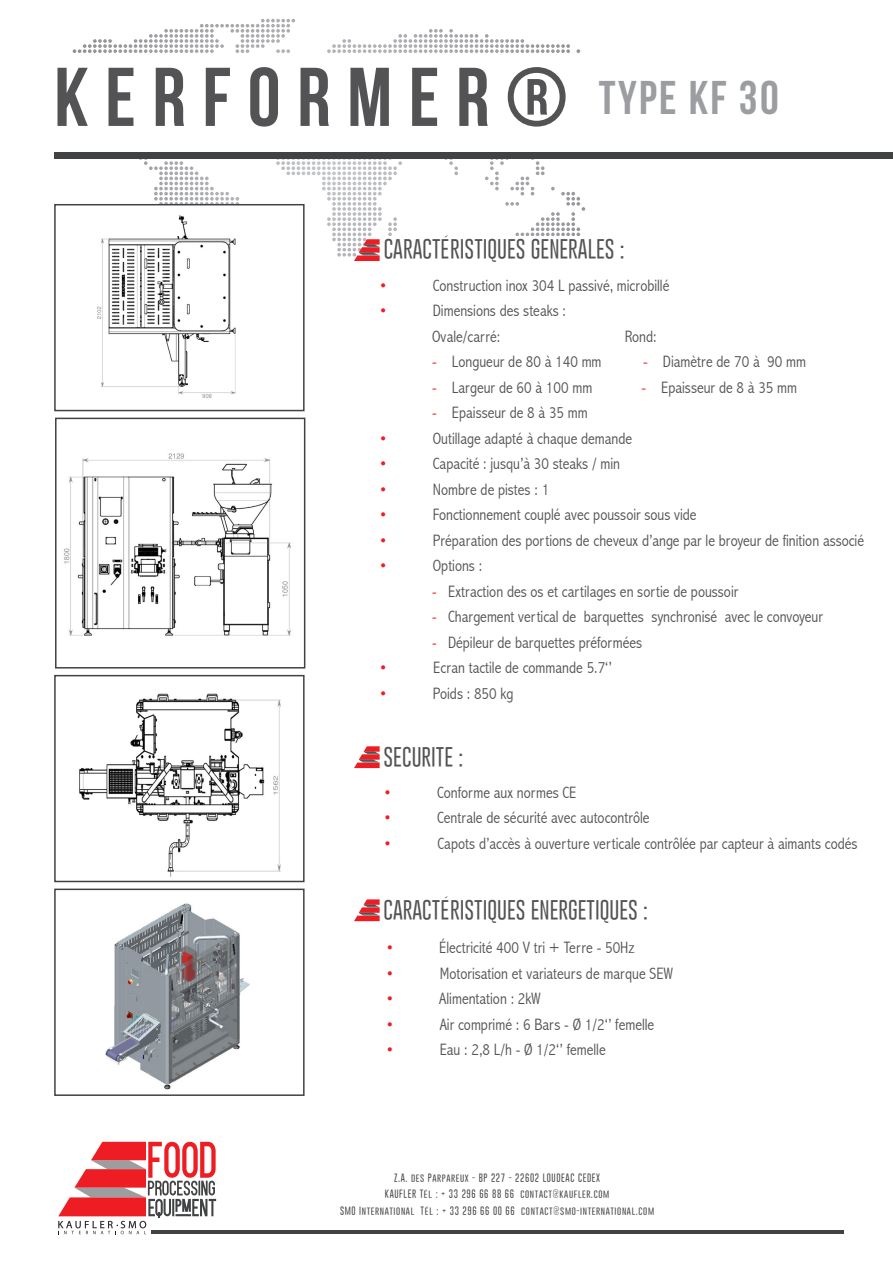
<style>
.page{position:relative;width:893px;height:1263px;background:#fff}
.page>*{position:absolute;margin:0;border:0;box-sizing:border-box;transform-origin:0 0}
.t1{font:83.1px "Bebas Neue";letter-spacing:.2em;color:#535355}
.t2{font:47.25px "Bebas Neue";letter-spacing:.05em;color:#9b9da0}
.t3{font:300 21.3px "Gobold";color:#535355}
.t4{font:300 condensed 16.5px/25.5px "Abadi";color:#535355}
.t5{font:300 condensed 16.5px "Abadi";color:#ee1d23}
.t6{font:300 9px/16.5px "Gobold";letter-spacing:.07em;color:#414243;text-align:center}
.s1{color:#ee1d23}
</style>
<div class="page">
<div style="left:54px;top:152px;width:839px;height:6px;background:#414243"></div>
<svg style="left:354px;top:746px;width:26px;height:22px"></svg>
<img style="left:359px;top:760px;width:20px;height:2px">
<svg style="left:354px;top:899px;width:26px;height:22px"></svg>
<img style="left:359px;top:913px;width:20px;height:3px">
<svg style="left:58px;top:1142px;width:158px;height:92px"></svg>
<hr style="left:151px;top:1231px;width:692px;height:3px;background:#414243">
<img style="left:64px;top:453px;width:227px;height:183px">
<div style="left:55px;top:418px;width:250px;height:250px;border:2px solid #414243"></div>
<img style="left:79px;top:693px;width:202px;height:184px">
<div style="left:54px;top:675px;width:251px;height:207px;border:2px solid #414243"></div>
<img style="left:105px;top:903px;width:145px;height:187px">
<div style="left:54px;top:888px;width:251px;height:208px;border:2px solid #414243"></div>
<img style="left:97px;top:302px;width:139px;height:97px">
<div style="left:54px;top:204px;width:251px;height:207px;border:2px solid #414243"></div>
<svg style="left:62px;top:19px;width:528px;height:283px"></svg>
<img style="left:359px;top:253px;width:20px;height:2px">
<p class="t1" style="left:54px;top:52px;width:515px">KERFORMER®</p>
<p class="t2" style="left:599px;top:72px;width:181px">Type KF 30</p>
<p class="t3" style="left:384px;top:236px;width:242px">CARACTÉRISTIQUES GENERALES :</p>
<p class="t5" style="left:379px;top:276px;width:10px">•</p>
<p class="t4" style="left:433px;top:273px;width:238px">Construction inox 304 L passivé, microbillé</p>
<p class="t5" style="left:379px;top:301px;width:10px">•</p>
<p class="t4" style="left:432px;top:298px;width:135px">Dimensions des steaks :<br>Ovale/carré:</p>
<p class="t4" style="left:625px;top:324px;width:33px">Rond:</p>
<p class="t4" style="left:432px;top:349px;width:171px"><span class="s1">-</span> Longueur de 80 à 140 mm</p>
<p class="t4" style="left:643px;top:349px;width:164px"><span class="s1">-</span> Diamètre de 70 à 90 mm</p>
<p class="t4" style="left:432px;top:375px;width:162px"><span class="s1">-</span> Largeur de 60 à 100 mm</p>
<p class="t4" style="left:641px;top:375px;width:157px"><span class="s1">-</span> Epaisseur de 8 à 35 mm</p>
<p class="t4" style="left:432px;top:400px;width:157px"><span class="s1">-</span> Epaisseur de 8 à 35 mm</p>
<p class="t5" style="left:379px;top:429px;width:10px">•</p>
<p class="t4" style="left:433px;top:426px;width:201px">Outillage adapté à chaque demande</p>
<p class="t5" style="left:379px;top:454px;width:10px">•</p>
<p class="t4" style="left:433px;top:451px;width:189px">Capacité : jusqu’à 30 steaks / min</p>
<p class="t5" style="left:379px;top:480px;width:10px">•</p>
<p class="t4" style="left:433px;top:477px;width:118px">Nombre de pistes : 1</p>
<p class="t5" style="left:379px;top:505px;width:10px">•</p>
<p class="t4" style="left:433px;top:502px;width:265px">Fonctionnement couplé avec poussoir sous vide</p>
<p class="t5" style="left:379px;top:531px;width:10px">•</p>
<p class="t4" style="left:433px;top:528px;width:433px">Préparation des portions de cheveux d’ange par le broyeur de finition associé</p>
<p class="t5" style="left:379px;top:556px;width:10px">•</p>
<p class="t4" style="left:433px;top:553px;width:51px">Options :</p>
<p class="t4" style="left:432px;top:579px;width:308px"><span class="s1">-</span> Extraction des os et cartilages en sortie de poussoir</p>
<p class="t4" style="left:432px;top:604px;width:392px"><span class="s1">-</span> Chargement vertical de barquettes synchronisé avec le convoyeur</p>
<p class="t4" style="left:432px;top:630px;width:212px"><span class="s1">-</span> Dépileur de barquettes préformées</p>
<p class="t5" style="left:379px;top:658px;width:10px">•</p>
<p class="t4" style="left:433px;top:655px;width:180px">Ecran tactile de commande 5.7‘’</p>
<p class="t5" style="left:379px;top:684px;width:10px">•</p>
<p class="t4" style="left:433px;top:681px;width:82px">Poids : 850 kg</p>
<p class="t3" style="left:384px;top:744px;width:81px">SECURITE :</p>
<p class="t5" style="left:384px;top:782px;width:10px">•</p>
<p class="t4" style="left:437px;top:779px;width:141px">Conforme aux normes CE</p>
<p class="t5" style="left:384px;top:808px;width:10px">•</p>
<p class="t4" style="left:437px;top:805px;width:214px">Centrale de sécurité avec autocontrôle</p>
<p class="t5" style="left:384px;top:833px;width:10px">•</p>
<p class="t4" style="left:438px;top:830px;width:421px">Capots d’accès à ouverture verticale contrôlée par capteur à aimants codés</p>
<p class="t3" style="left:384px;top:896px;width:266px">CARACTÉRISTIQUES ENERGETIQUES :</p>
<p class="t5" style="left:386px;top:938px;width:10px">•</p>
<p class="t4" style="left:439px;top:935px;width:197px">Électricité 400 V tri + Terre - 50Hz</p>
<p class="t5" style="left:386px;top:964px;width:10px">•</p>
<p class="t4" style="left:440px;top:961px;width:235px">Motorisation et variateurs de marque SEW</p>
<p class="t5" style="left:386px;top:989px;width:10px">•</p>
<p class="t4" style="left:439px;top:986px;width:103px">Alimentation : 2kW</p>
<p class="t5" style="left:386px;top:1015px;width:10px">•</p>
<p class="t4" style="left:440px;top:1012px;width:216px">Air comprimé : 6 Bars - Ø 1/2‘’ femelle</p>
<p class="t5" style="left:386px;top:1040px;width:10px">•</p>
<p class="t4" style="left:440px;top:1037px;width:167px">Eau : 2,8 L/h - Ø 1/2‘’ femelle</p>
<p class="t6" style="left:385px;top:1169px;width:226px">Z.A. des Parpareux - BP 227 - 22602 LOUDEAC CEDEX<br>KAUFLER Tél : + 33 296 66 88 66 contact@kaufler.com</p>
<p class="t6" style="left:340px;top:1202px;width:316px">SMO International Tél : + 33 296 66 00 66 contact@smo-international.com</p>
</div>
